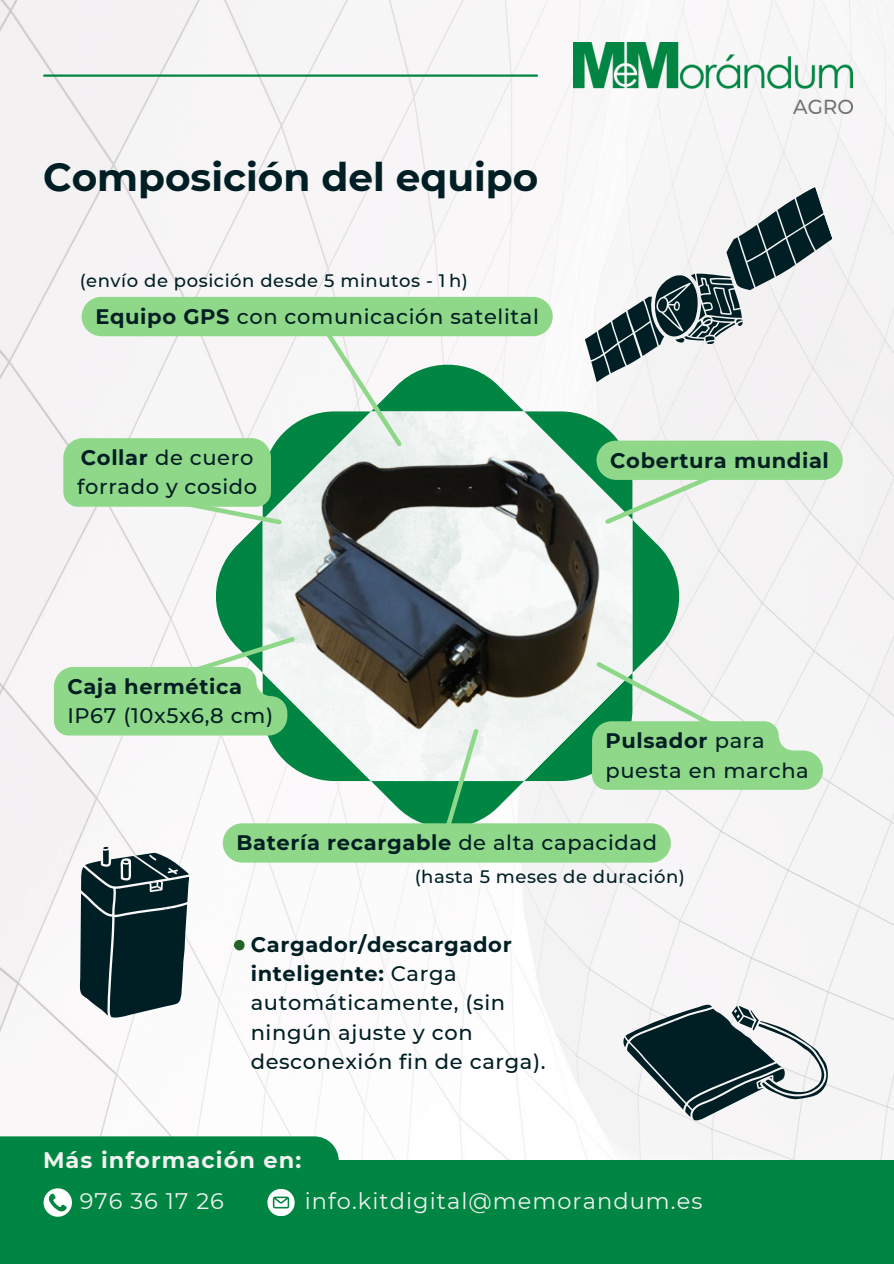
<style>
.page{position:relative;width:894px;height:1264px;background:#fff}
.page>*{position:absolute;margin:0;border:0;box-sizing:border-box;transform-origin:0 0}
.t1{font:700 39px "Montserrat";color:#001f24}
.t2{font:22.5px "Montserrat";letter-spacing:.045em;color:#f1f1f1}
.t3{font:700 22.5px "Montserrat";letter-spacing:.045em;color:#f1f1f1}
.t4{font:500 21px/29.2px "Montserrat";letter-spacing:.03em;color:#001f24}
.t5{font:700 21px "Montserrat";letter-spacing:.03em;color:#001f24}
.t6{font:500 18px "Montserrat";letter-spacing:.03em;color:#001f24}
.s1{font-weight:700}
.s2{font-weight:500}
</style>
<div class="page">
<div style="left:0;top:0;width:893px;height:1160px;background:#f7f5f5"></div>
<img style="left:573px;top:42px;width:279px;height:71px">
<hr style="left:44px;top:74px;width:493px;height:3px;background:#008642">
<svg style="left:216px;top:364px;width:463px;height:463px;fill:#f5f3f5"></svg>
<img style="left:262px;top:411px;width:370px;height:370px">
<img style="left:273px;top:433px;width:343px;height:314px">
<div style="left:596px;top:440px;width:246px;height:40px;background:#90d889;border-radius:20px"></div>
<div style="left:82px;top:297px;width:470px;height:39px;background:#90d889;border-radius:20px"></div>
<svg style="left:592px;top:658px;width:230px;height:131px"></svg>
<svg style="left:601px;top:473px;width:122px;height:54px"></svg>
<svg style="left:320px;top:336px;width:85px;height:114px"></svg>
<svg style="left:54px;top:633px;width:244px;height:102px"></svg>
<svg style="left:442px;top:725px;width:39px;height:98px"></svg>
<svg style="left:63px;top:438px;width:222px;height:89px"></svg>
<svg style="left:582px;top:187px;width:252px;height:195px"></svg>
<svg style="left:80px;top:846px;width:109px;height:172px"></svg>
<svg style="left:623px;top:1003px;width:205px;height:117px"></svg>
<div style="left:223px;top:823px;width:447px;height:39px;background:#90d889;border-radius:20px"></div>
<svg style="left:234px;top:939px;width:10px;height:11px"></svg>
<div style="left:0;top:1160px;width:893px;height:103px;background:#008642"></div>
<svg style="left:0;top:1136px;width:339px;height:80px"></svg>
<p class="t1" style="left:43px;top:153px;width:496px">Composición del equipo</p>
<h2 class="t6" style="left:80px;top:270px;width:390px">(envío de posición desde 5 minutos - 1 h)</h2>
<p class="t4" style="left:95px;top:302px;width:445px"><span class="s1">Equipo GPS</span> con comunicación satelital</p>
<p class="t4" style="left:77px;top:443px;width:181px"><span class="s1">Collar</span> de cuero forrado y cosido</p>
<h1 class="t5" style="left:610px;top:447px;width:220px">Cobertura mundial</h1>
<p class="t4" style="left:67px;top:671px;width:207px"><span class="s1">Caja hermética<br></span>IP67 (10x5x6,8 cm)</p>
<h2 class="t4" style="left:605px;top:726px;width:205px"><span class="s1">Pulsador</span> para puesta en marcha</h2>
<p class="t5" style="left:236px;top:830px;width:422px">Batería recargable <span class="s2">de alta capacidad</span></p>
<p class="t6" style="left:414px;top:865px;width:272px">(hasta 5 meses de duración)</p>
<h2 class="t4" style="left:251px;top:929px;width:296px"><span class="s1">Cargador/descargador inteligente:</span> Carga automáticamente, (sin ningún ajuste y con desconexión fin de carga).</h2>
<p class="t3" style="left:43px;top:1145px;width:260px">Más información en:</p>
<p class="t2" style="left:80px;top:1187px;width:146px">976 36 17 26</p>
<p class="t2" style="left:305px;top:1187px;width:399px">info.kitdigital@memorandum.es</p>
</div>
